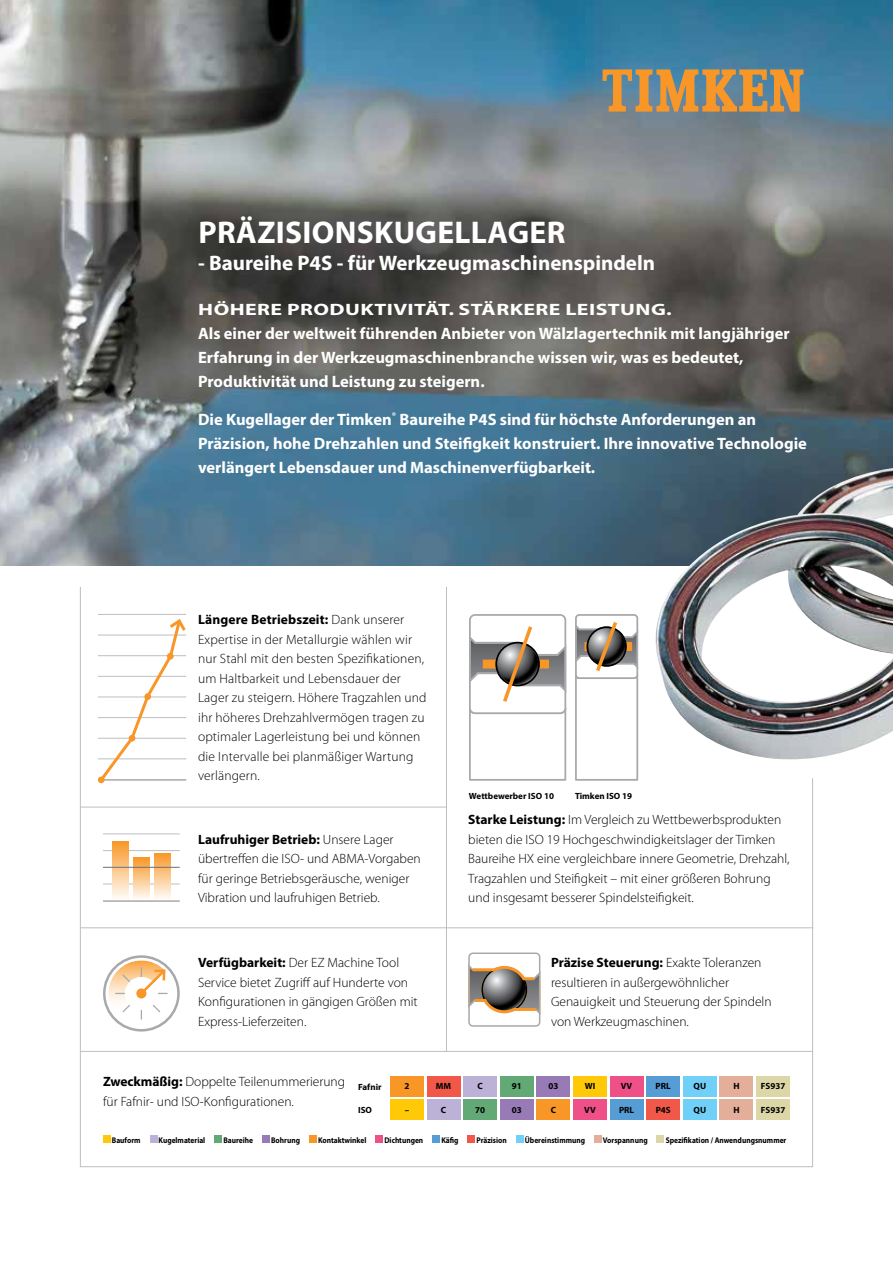
<style>
.page{position:relative;width:893px;height:1263px;background:#fff}
.page>*{position:absolute;margin:0;border:0;box-sizing:border-box;transform-origin:0 0}
.t1{font:700 31.5px "Myriad Pro";letter-spacing:.01em;color:#fff}
.t2{font:700 21px "Myriad Pro";color:#fff}
.t3{font:700 16.5px/24px "Myriad Pro";color:#fff;scale:1.32 1}
.t4{font:700 16.5px/24px "Myriad Pro";color:#fff}
.t5{font:300 13.5px/19.5px "Myriad Pro";color:#000}
.t6{font:700 9px "Myriad Pro";color:#000}
.t7{font:700 8.25px "Myriad Pro";color:#000;scale:.9 1}
.s1{font-weight:700}
</style>
<div class="page">
<svg style="left:80px;top:587px;width:733px;height:580px"></svg>
<hr style="left:98px;top:614px;width:88px;height:1px;background:#bcbec0">
<hr style="left:80px;top:1051px;width:733px;height:1px;background:#bcbec0">
<div style="left:103px;top:955px;width:77px;height:76px;border:3px solid #a7a9ac;border-radius:50%"></div>
<svg style="left:108px;top:960px;width:60px;height:59px"></svg>
<div style="left:390px;top:1076px;width:34px;height:20px;background:#f89728"></div>
<div style="left:427px;top:1076px;width:33px;height:20px;background:#f1584a"></div>
<div style="left:463px;top:1076px;width:34px;height:20px;background:#bcb1d7"></div>
<div style="left:500px;top:1076px;width:34px;height:20px;background:#63a975"></div>
<div style="left:536px;top:1076px;width:34px;height:20px;background:#987ab7"></div>
<div style="left:573px;top:1076px;width:34px;height:20px;background:#ffc907"></div>
<div style="left:610px;top:1076px;width:33px;height:20px;background:#ef5088"></div>
<div style="left:646px;top:1076px;width:34px;height:20px;background:#569cd5"></div>
<div style="left:683px;top:1076px;width:34px;height:20px;background:#71d0f7"></div>
<div style="left:720px;top:1076px;width:33px;height:20px;background:#e3af9a"></div>
<div style="left:756px;top:1076px;width:34px;height:20px;background:#ddd7a8"></div>
<div style="left:390px;top:1099px;width:34px;height:20px;background:#ffc907"></div>
<div style="left:427px;top:1099px;width:33px;height:20px;background:#bcb1d7"></div>
<div style="left:463px;top:1099px;width:34px;height:20px;background:#63a975"></div>
<div style="left:500px;top:1099px;width:34px;height:20px;background:#987ab7"></div>
<div style="left:536px;top:1099px;width:34px;height:20px;background:#f89728"></div>
<div style="left:573px;top:1099px;width:34px;height:20px;background:#ef5088"></div>
<div style="left:610px;top:1099px;width:33px;height:20px;background:#569cd5"></div>
<div style="left:646px;top:1099px;width:34px;height:20px;background:#f1584a"></div>
<div style="left:683px;top:1099px;width:34px;height:20px;background:#71d0f7"></div>
<div style="left:720px;top:1099px;width:33px;height:20px;background:#e3af9a"></div>
<div style="left:756px;top:1099px;width:34px;height:20px;background:#ddd7a8"></div>
<div style="left:103px;top:1135px;width:8px;height:8px;background:#ffc907"></div>
<div style="left:150px;top:1135px;width:7px;height:8px;background:#bcb1d7"></div>
<div style="left:214px;top:1135px;width:8px;height:8px;background:#63a975"></div>
<div style="left:262px;top:1135px;width:8px;height:8px;background:#987ab7"></div>
<div style="left:309px;top:1135px;width:8px;height:8px;background:#f89728"></div>
<div style="left:375px;top:1135px;width:8px;height:8px;background:#ef5088"></div>
<div style="left:432px;top:1135px;width:8px;height:8px;background:#569cd5"></div>
<div style="left:468px;top:1135px;width:7px;height:8px;background:#f1584a"></div>
<div style="left:516px;top:1135px;width:8px;height:8px;background:#71d0f7"></div>
<div style="left:594px;top:1135px;width:8px;height:8px;background:#e3af9a"></div>
<div style="left:657px;top:1135px;width:7px;height:8px;background:#ddd7a8"></div>
<svg style="left:467px;top:952px;width:74px;height:75px"></svg>
<hr style="left:103px;top:850px;width:77px;height:1px;background:#bcbec0">
<hr style="left:103px;top:884px;width:77px;height:1px;background:#bcbec0">
<hr style="left:80px;top:927px;width:733px;height:1px;background:#bcbec0">
<hr style="left:446px;top:587px;width:1px;height:465px;background:#bcbec0">
<hr style="left:80px;top:807px;width:366px;height:1px;background:#bcbec0">
<img style="left:0;top:0;width:893px;height:566px">
<svg style="left:603px;top:69px;width:200px;height:43px;background:#b18e5d"></svg>
<img style="left:647px;top:468px;width:246px;height:304px">
<svg style="left:574px;top:613px;width:65px;height:169px"></svg>
<svg style="left:468px;top:613px;width:99px;height:169px"></svg>
<hr style="left:103px;top:833px;width:77px;height:1px;background:#bcbec0">
<div style="left:112px;top:841px;width:17px;height:59px;background:linear-gradient(to bottom,#f89728,#fffdfb)"></div>
<svg style="left:154px;top:853px;width:16px;height:47px"></svg>
<svg style="left:133px;top:858px;width:16px;height:42px"></svg>
<hr style="left:103px;top:867px;width:77px;height:1px;background:#6d6e71">
<svg style="left:97px;top:617px;width:91px;height:167px"></svg>
<div style="left:98px;top:776px;width:7px;height:7px;background:#f89728;border-radius:50%"></div>
<hr style="left:103px;top:900px;width:77px;height:2px;background:#a7a9ac">
<h1 class="t1" style="left:198px;top:217px;width:368px">PRÄZISIONSKUGELLAGER</h1>
<h2 class="t2" style="left:198px;top:252px;width:459px">- Baureihe P4S - für Werkzeugmaschinenspindeln</h2>
<p class="t3" style="left:198px;top:298px;width:450px">HÖHERE PRODUKTIVITÄT. STÄRKERE LEISTUNG.<br>Als einer der weltweit führenden Anbieter von Wälzlagertechnik mit langjähriger Erfahrung in der Werkzeugmaschinenbranche wissen wir, was es bedeutet, Produktivität und Leistung zu steigern.</p>
<p class="t4" style="left:198px;top:407px;width:610px">Die Kugellager der Timken<sup>®</sup> Baureihe P4S sind für höchste Anforderungen an<br>Präzision, hohe Drehzahlen und Steifigkeit konstruiert. Ihre innovative Technologie verlängert Lebensdauer und Maschinenverfügbarkeit.</p>
<p class="t5" style="left:198px;top:611px;width:230px"><span class="s1">Längere Betriebszeit:</span> Dank unserer Expertise in der Metallurgie wählen wir nur Stahl mit den besten Spezifikationen, um Haltbarkeit und Lebensdauer der Lager zu steigern. Höhere Tragzahlen und ihr höheres Drehzahlvermögen tragen zu optimaler Lagerleistung bei und können die Intervalle bei planmäßiger Wartung verlängern.</p>
<p class="t5" style="left:198px;top:830px;width:224px"><span class="s1">Laufruhiger Betrieb:</span> Unsere Lager übertreffen die ISO- und ABMA-Vorgaben für geringe Betriebsgeräusche, weniger Vibration und laufruhigen Betrieb.</p>
<p class="t5" style="left:198px;top:954px;width:221px"><span class="s1">Verfügbarkeit:</span> Der EZ Machine Tool Service bietet Zugriff auf Hunderte von Konfigurationen in gängigen Größen mit Express-Lieferzeiten.</p>
<p class="t6" style="left:469px;top:791px;width:87px">Wettbewerber ISO 10</p>
<p class="t6" style="left:575px;top:791px;width:59px">Timken ISO 19</p>
<p class="t5" style="left:468px;top:811px;width:323px"><span class="s1">Starke Leistung:</span> Im Vergleich zu Wettbewerbsprodukten bieten die ISO 19 Hochgeschwindigkeitslager der Timken Baureihe HX eine vergleichbare innere Geometrie, Drehzahl, Tragzahlen und Steifigkeit – mit einer größeren Bohrung und insgesamt besserer Spindelsteifigkeit.</p>
<p class="t5" style="left:551px;top:954px;width:222px"><span class="s1">Präzise Steuerung:</span> Exakte Toleranzen resultieren in außergewöhnlicher Genauigkeit und Steuerung der Spindeln von Werkzeugmaschinen.</p>
<p class="t5" style="left:103px;top:1073px;width:244px"><span class="s1">Zweckmäßig:</span> Doppelte Teilenummerierung für Fafnir- und ISO-Konfigurationen.</p>
<p class="t6" style="left:358px;top:1082px;width:25px">Fafnir</p>
<p class="t6" style="left:358px;top:1105px;width:15px">ISO</p>
<p class="t6" style="left:404px;top:1082px;width:6px">2</p>
<p class="t6" style="left:436px;top:1082px;width:17px">MM</p>
<p class="t6" style="left:477px;top:1082px;width:7px">C</p>
<p class="t6" style="left:512px;top:1082px;width:11px">91</p>
<p class="t6" style="left:548px;top:1082px;width:11px">03</p>
<p class="t6" style="left:585px;top:1082px;width:12px">WI</p>
<p class="t6" style="left:621px;top:1082px;width:13px">VV</p>
<p class="t6" style="left:656px;top:1082px;width:17px">PRL</p>
<p class="t6" style="left:693px;top:1082px;width:14px">QU</p>
<p class="t6" style="left:733px;top:1082px;width:8px">H</p>
<p class="t6" style="left:761px;top:1082px;width:26px">FS937</p>
<p class="t6" style="left:405px;top:1105px;width:6px">–</p>
<p class="t6" style="left:441px;top:1105px;width:7px">C</p>
<p class="t6" style="left:475px;top:1105px;width:11px">70</p>
<p class="t6" style="left:512px;top:1105px;width:11px">03</p>
<p class="t6" style="left:551px;top:1105px;width:7px">C</p>
<p class="t6" style="left:584px;top:1105px;width:13px">VV</p>
<p class="t6" style="left:619px;top:1105px;width:17px">PRL</p>
<p class="t6" style="left:656px;top:1105px;width:17px">P4S</p>
<p class="t6" style="left:693px;top:1105px;width:14px">QU</p>
<p class="t6" style="left:733px;top:1105px;width:8px">H</p>
<p class="t6" style="left:761px;top:1105px;width:26px">FS937</p>
<p class="t7" style="left:112px;top:1135px;width:33px">Bauform</p>
<p class="t7" style="left:159px;top:1135px;width:53px">Kugelmaterial</p>
<p class="t7" style="left:223px;top:1135px;width:35px">Baureihe</p>
<p class="t7" style="left:271px;top:1135px;width:34px">Bohrung</p>
<p class="t7" style="left:318px;top:1135px;width:55px">Kontaktwinkel</p>
<p class="t7" style="left:384px;top:1135px;width:45px">Dichtungen</p>
<p class="t7" style="left:441px;top:1135px;width:21px">Käfig</p>
<p class="t7" style="left:476px;top:1135px;width:35px">Präzision</p>
<p class="t7" style="left:525px;top:1135px;width:68px">Übereinstimmung</p>
<p class="t7" style="left:603px;top:1135px;width:51px">Vorspannung</p>
<p class="t7" style="left:666px;top:1135px;width:136px">Spezifikation / Anwendungsnummer</p>
</div>
